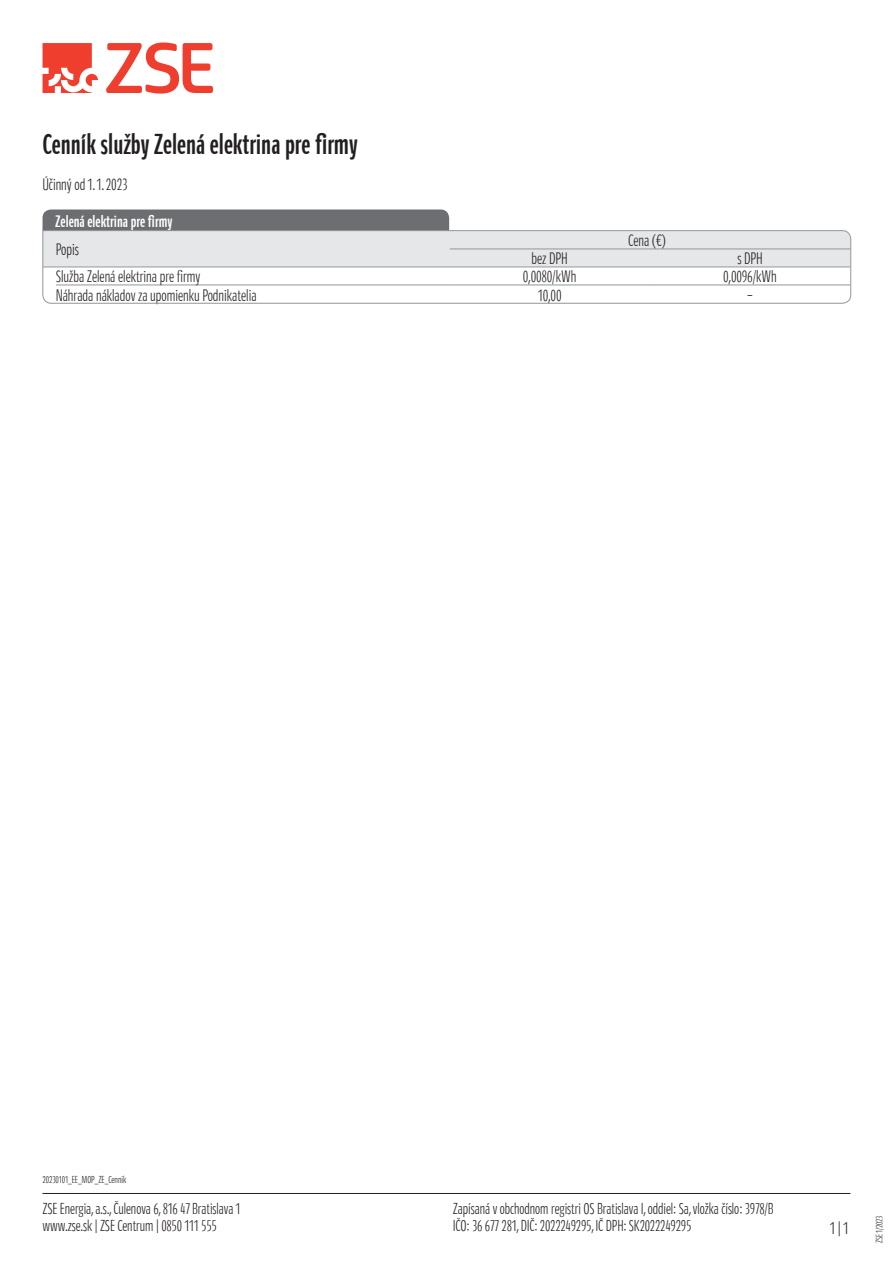
<style>
.page{position:relative;width:893px;height:1263px;background:#fff}
.page>*{position:absolute;margin:0;border:0;box-sizing:border-box;transform-origin:0 0}
.t1{font:700 30px "Polo Extracondensed";color:#231f20}
.t2{font:18px "Polo Extracondensed";color:#231f20}
.t3{font:17.25px "Polo Extracondensed";color:#231f20}
.t4{font:700 17.25px "Polo Extracondensed";color:#fff}
.t5{font:16.5px/16.5px "Polo Extracondensed";color:#231f20}
.t6{font:10.5px "Polo Extracondensed";color:#231f20}
.t7{font:9.75px "Polo Extracondensed";color:#231f20}
</style>
<div class="page">
<svg style="left:43px;top:43px;width:55px;height:50px"></svg>
<svg style="left:106px;top:43px;width:107px;height:51px"></svg>
<div style="left:43px;top:209px;width:407px;height:21px;background:#6d6e71"></div>
<svg style="left:42px;top:230px;width:809px;height:74px"></svg>
<hr style="left:43px;top:1193px;width:807px;height:1px;background:#231f20">
<h1 class="t1" style="left:43px;top:128px;width:316px">Cenník služby Zelená elektrina pre firmy</h1>
<p class="t3" style="left:43px;top:176px;width:86px">Účinný od 1. 1. 2023</p>
<p class="t4" style="left:55px;top:212px;width:119px">Zelená elektrina pre firmy</p>
<p class="t3" style="left:56px;top:241px;width:24px">Popis</p>
<p class="t3" style="left:628px;top:232px;width:39px">Cena (€)</p>
<p class="t3" style="left:532px;top:252px;width:38px">bez DPH</p>
<p class="t3" style="left:737px;top:250px;width:27px">s DPH</p>
<p class="t3" style="left:56px;top:268px;width:146px">Služba Zelená elektrina pre firmy</p>
<p class="t3" style="left:523px;top:268px;width:55px">0,0080/kWh</p>
<p class="t3" style="left:723px;top:268px;width:55px">0,0096/kWh</p>
<p class="t3" style="left:56px;top:286px;width:202px">Náhrada nákladov za upomienku Podnikatelia</p>
<p class="t3" style="left:538px;top:286px;width:25px">10,00</p>
<p class="t3" style="left:747px;top:288px;width:7px">–</p>
<p class="t6" style="left:43px;top:1173px;width:85px">20230101_EE_MOP_ZE_Cennik</p>
<p class="t5" style="left:43px;top:1201px;width:199px">ZSE Energia, a.s., Čulenova 6, 816 47 Bratislava 1 www.zse.sk | ZSE Centrum | 0850 111 555</p>
<p class="t5" style="left:453px;top:1201px;width:322px">Zapísaná v obchodnom registri OS Bratislava I, oddiel: Sa, vložka číslo: 3978/B<br>IČO: 36 677 281, DIČ: 2022249295, IČ DPH: SK2022249295</p>
<p class="t2" style="left:830px;top:1221px;width:20px">1 | 1</p>
<p class="t7" style="left:874px;top:1243px;width:29px;rotate:-90deg">ZSE 1/2023</p>
</div>
